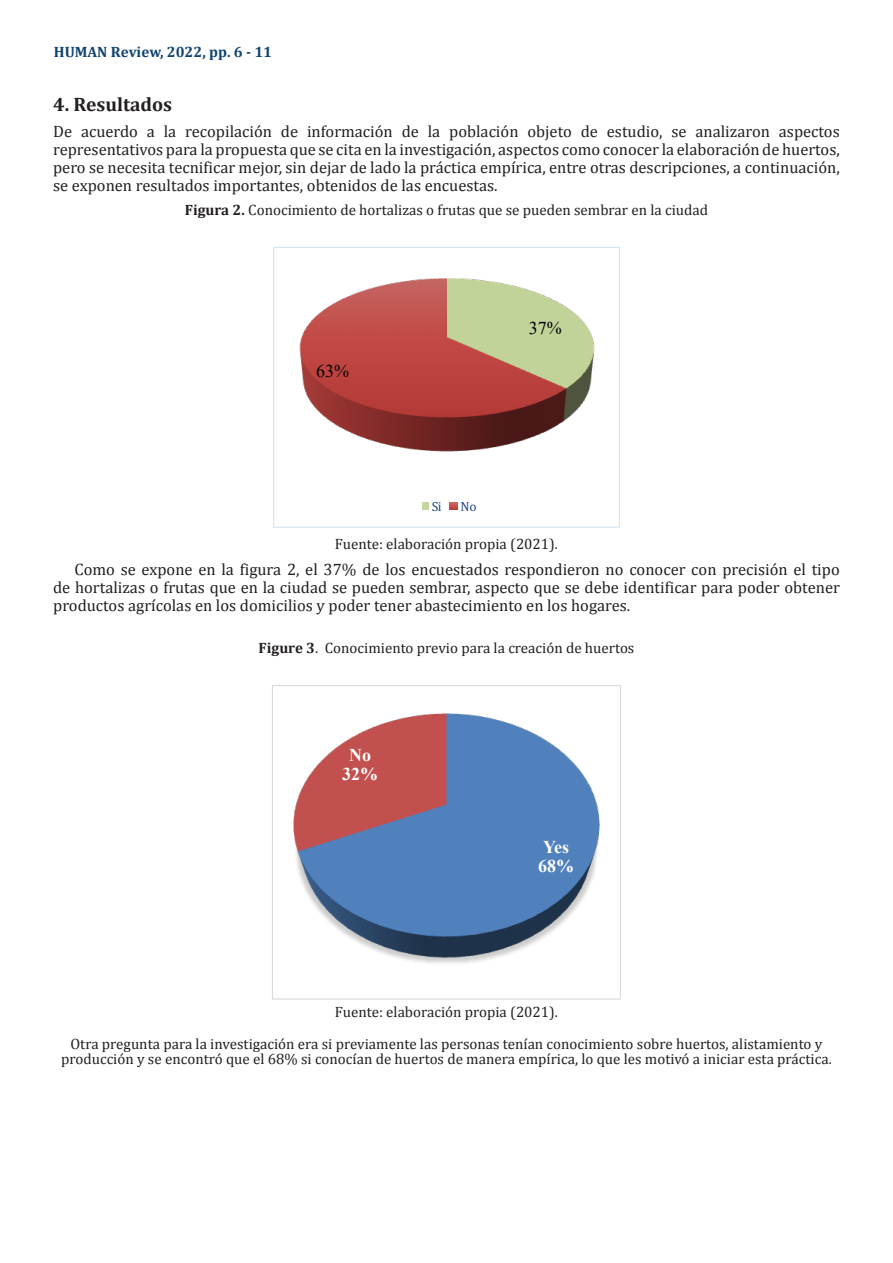
<style>
.page{position:relative;width:893px;height:1263px;background:#fff}
.page>*{position:absolute;margin:0;border:0;box-sizing:border-box;transform-origin:0 0}
.Fuente-Tablas{font:700 19.5px "Cambria";color:#231f20}
.t1{font:700 18px/19.5px "Times New Roman";color:#fff}
.t2{font:18px "Times New Roman";color:#000}
.Fuente-Tablas-2{font:16.5px/18px "Cambria";color:#231f20;text-align:justify}
.Parrafos-siguientes{font:16.5px/18px "Cambria";color:#231f20;text-align:justify}
.Fuente-Tablas-3{font:15px/15px "Cambria";color:#231f20;text-align:center}
.Fuente-Tablas-4{font:700 15px "Cambria";color:#104370}
.t3{font:13.5px "Cambria";color:#1f497d}
.s1{font-weight:700}
</style>
<div class="page">
<img style="left:299px;top:278px;width:296px;height:174px">
<div style="left:422px;top:502px;width:7px;height:8px;background:#c3d69b"></div>
<svg style="left:450px;top:502px;width:7px;height:8px"></svg>
<div style="left:273px;top:247px;width:347px;height:281px;border:1px solid #d4e3f4"></div>
<img style="left:293px;top:713px;width:307px;height:250px">
<div style="left:272px;top:685px;width:349px;height:315px;border:1px solid #d9d9d9"></div>
<p class="Fuente-Tablas-4" style="left:54px;top:41px;width:220px">HUMAN Review, 2022, pp. 6 - 11</p>
<p class="Fuente-Tablas" style="left:53px;top:90px;width:121px">4. Resultados</p>
<p class="Fuente-Tablas-2" style="left:53px;top:123px;width:788px">De acuerdo a la recopilación de información de la población objeto de estudio, se analizaron aspectos representativos para la propuesta que se cita en la investigación, aspectos como conocer la elaboración de huertos, pero se necesita tecnificar mejor, sin dejar de lado la práctica empírica, entre otras descripciones, a continuación, se exponen resultados importantes, obtenidos de las encuestas.</p>
<p class="Fuente-Tablas-3" style="left:185px;top:202px;width:525px"><span class="s1">Figura 2.</span> Conocimiento de hortalizas o frutas que se pueden sembrar en la ciudad</p>
<p class="t2" style="left:316px;top:358px;width:34px">63%</p>
<p class="t2" style="left:529px;top:315px;width:34px">37%</p>
<p class="t3" style="left:432px;top:498px;width:11px">Si</p>
<p class="t3" style="left:460px;top:498px;width:18px">No</p>
<p class="Fuente-Tablas-3" style="left:335px;top:536px;width:225px">Fuente: elaboración propia (2021).</p>
<p class="Parrafos-siguientes" style="left:53px;top:561px;width:788px;text-indent:21px">Como se expone en la figura 2, el 37% de los encuestados respondieron no conocer con precisión el tipo de hortalizas o frutas que en la ciudad se pueden sembrar, aspecto que se debe identificar para poder obtener productos agrícolas en los domicilios y poder tener abastecimiento en los hogares.</p>
<p class="Fuente-Tablas-3" style="left:259px;top:640px;width:377px"><span class="s1">Figure 3</span>. Conocimiento previo para la creación de huertos</p>
<p class="t1" style="left:342px;top:744px;width:37px;text-align:center">No<br>32%</p>
<p class="t1" style="left:538px;top:836px;width:37px">Yes<br>68%</p>
<p class="Fuente-Tablas-3" style="left:335px;top:1004px;width:225px">Fuente: elaboración propia (2021).</p>
<p class="Fuente-Tablas-3" style="left:61px;top:1036px;width:772px">Otra pregunta para la investigación era si previamente las personas tenían conocimiento sobre huertos, alistamiento y producción y se encontró que el 68% si conocían de huertos de manera empírica, lo que les motivó a iniciar esta práctica.</p>
</div>
